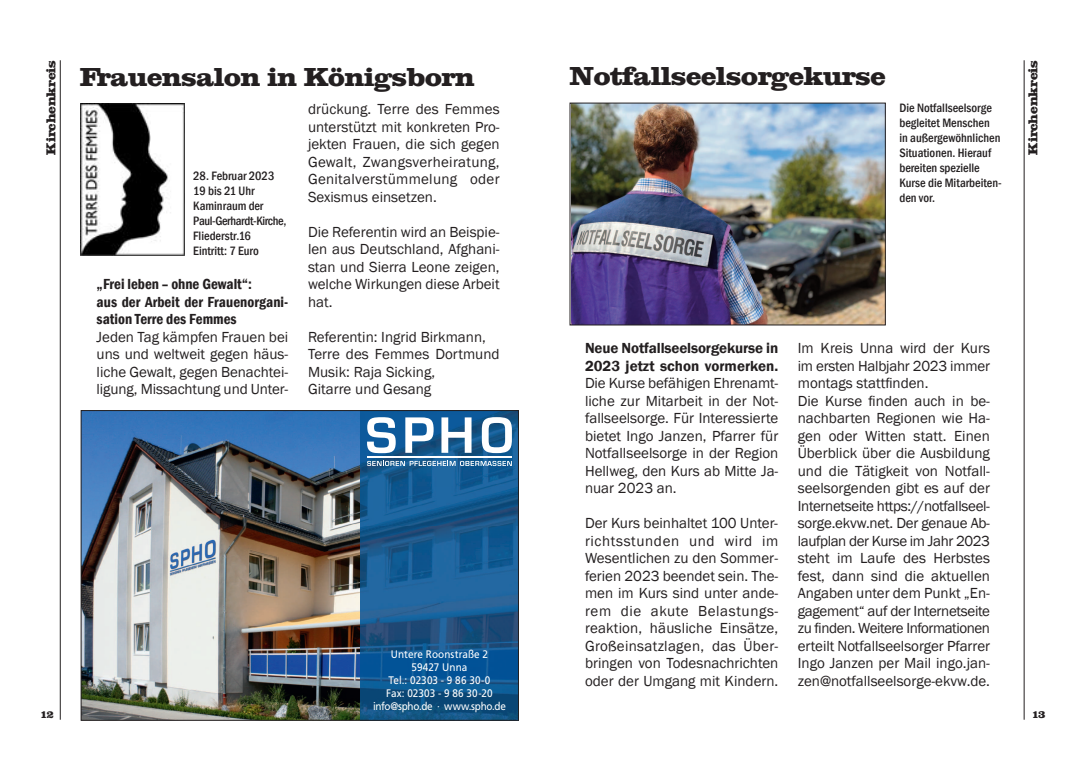
<style>
.page{position:relative;width:1085px;height:780px;background:#fff}
.page>*{position:absolute;margin:0;border:0;box-sizing:border-box;transform-origin:0 0}
.t1{font:25px "Clarendon";color:#231f20}
.t2{font:15px/17.5px "Franklin Gothic";color:#231f20;text-align:justify}
.t3{font:600 condensed 15px/17.5px "Franklin Gothic";color:#231f20}
.t4{font:600 15px/17.5px "Franklin Gothic";letter-spacing:-.01em;color:#231f20}
.t5{font:500 condensed 12.5px/15px "Franklin Gothic";color:#231f20}
.t6{font:12.5px "Clarendon";color:#231f20}
.t7{font:11px/13.1px "Frutiger LT Std";letter-spacing:.005em;color:#fff;text-align:center;scale:.91 1}
.t8{font:10px "Clarendon";color:#231f20}
</style>
<div class="page">
<hr style="left:1023px;top:60px;width:1px;height:659px;background:#231f20">
<hr style="left:60px;top:60px;width:1px;height:659px;background:#231f20">
<img style="left:571px;top:105px;width:312px;height:218px">
<img style="left:81px;top:104px;width:103px;height:152px">
<img style="left:83px;top:412px;width:277px;height:306px">
<img style="left:360px;top:412px;width:156px;height:306px">
<hr style="left:367px;top:456px;width:145px;height:2px;background:#fff">
<svg style="left:367px;top:417px;width:28px;height:36px"></svg>
<svg style="left:441px;top:417px;width:30px;height:36px"></svg>
<svg style="left:482px;top:417px;width:30px;height:36px"></svg>
<svg style="left:405px;top:417px;width:28px;height:36px"></svg>
<svg style="left:367px;top:461px;width:145px;height:5px"></svg>
<div style="left:81px;top:410px;width:437px;height:310px;border:1px solid #231f20"></div>
<p class="t6" style="left:43px;top:154px;width:96px;rotate:-90deg">Kirchenkreis</p>
<p class="t6" style="left:1024px;top:154px;width:96px;rotate:-90deg">Kirchenkreis</p>
<h1 class="t1" style="left:569px;top:60px;width:317px">Notfallseelsorgekurse</h1>
<h1 class="t1" style="left:80px;top:61px;width:396px">Frauensalon in Königsborn</h1>
<p class="t5" style="left:899px;top:100px;width:104px">Die Notfallseelsorge begleitet Menschen<br>in außergewöhnlichen<br>Situationen. Hierauf bereiten spezielle<br>Kurse die Mitarbeiten&shy;den vor.</p>
<p class="t2" style="left:308px;top:100px;width:193px">drückung. Terre des Femmes unterstützt mit konkreten Pro&shy;jekten Frauen, die sich gegen Gewalt, Zwangsverheiratung, Genitalverstümmelung oder Sexismus einsetzen.</p>
<p class="t2" style="left:308px;top:222px;width:193px">Die Referentin wird an Beispie&shy;len aus Deutschland, Afghani&shy;stan und Sierra Leone zeigen, welche Wirkungen diese Arbeit hat.</p>
<p class="t2" style="left:308px;top:327px;width:193px;text-align:left">Referentin: Ingrid Birkmann,<br>Terre des Femmes Dortmund<br>Musik: Raja Sicking,<br>Gitarre und Gesang</p>
<p class="t5" style="left:193px;top:168px;width:95px">28. Februar 2023<br>19 bis 21 Uhr<br>Kaminraum der<br>Paul-Gerhardt-Kirche,<br>Fliederstr.16<br>Eintritt: 7 Euro</p>
<p class="t3" style="left:97px;top:275px;width:193px">„Frei leben – ohne Gewalt“:<br>aus der Arbeit der Frauenorgani&shy;sation Terre des Femmes</p>
<p class="t2" style="left:97px;top:328px;width:193px">Jeden Tag kämpfen Frauen bei uns und weltweit gegen häus&shy;liche Gewalt, gegen Benachtei&shy;ligung, Missachtung und Unter-</p>
<p class="t4" style="left:585px;top:339px;width:195px">Neue Notfallseelsorgekurse in<br>2023 jetzt schon vormerken.</p>
<p class="t2" style="left:585px;top:374px;width:195px">Die Kurse befähigen Ehrenamt&shy;liche zur Mitarbeit in der Not&shy;fallseelsorge. Für Interessierte bietet Ingo Janzen, Pfarrer für Notfallseelsorge in der Region Hellweg, den Kurs ab Mitte Ja&shy;nuar 2023 an.</p>
<p class="t2" style="left:585px;top:514px;width:195px">Der Kurs beinhaltet 100 Unter&shy;richtsstunden und wird im Wesentlichen zu den Sommer - ferien 2023 beendet sein. The&shy;men im Kurs sind unter ande&shy;rem die akute Be las tungs - reaktion, häusliche Einsätze, Großeinsatzlagen, das Über&shy;bringen von Todesnachrichten oder der Umgang mit Kindern.</p>
<p class="t2" style="left:797px;top:339px;width:194px;text-align:left">Im Kreis Unna wird der Kurs im ersten Halbjahr 2023 immer montags stattfinden.<br>Die Kurse finden auch in be&shy;nachbarten Regionen wie Ha&shy;gen oder Witten statt. Einen<br>Überblick über die Ausbildung und die Tätigkeit von Notfall&shy;seelsorgenden gibt es auf der<br>Internetseite https://notfallseel&shy;sorge.ekvw.net. Der genaue Ab&shy;laufplan der Kurse im Jahr 2023 steht im Laufe des Herbstes fest, dann sind die aktuellen<br>Angaben unter dem Punkt „En&shy;gagement“ auf der Internetseite zu finden. Weitere Informationen erteilt Notfallseelsorger Pfarrer<br>Ingo Janzen per Mail ingo.jan&shy;zen@notfallseelsorge-ekvw.de.</p>
<p class="t7" style="left:373px;top:647px;width:147px">Untere Roonstraße 2<br>59427 Unna<br>Tel.: 02303 - 9 86 30-0<br>Fax: 02303 - 9 86 30-20 info@spho.de · www.spho.de</p>
<p class="t8" style="left:40px;top:707px;width:15px">12</p>
<p class="t8" style="left:1031px;top:707px;width:15px">13</p>
</div>
